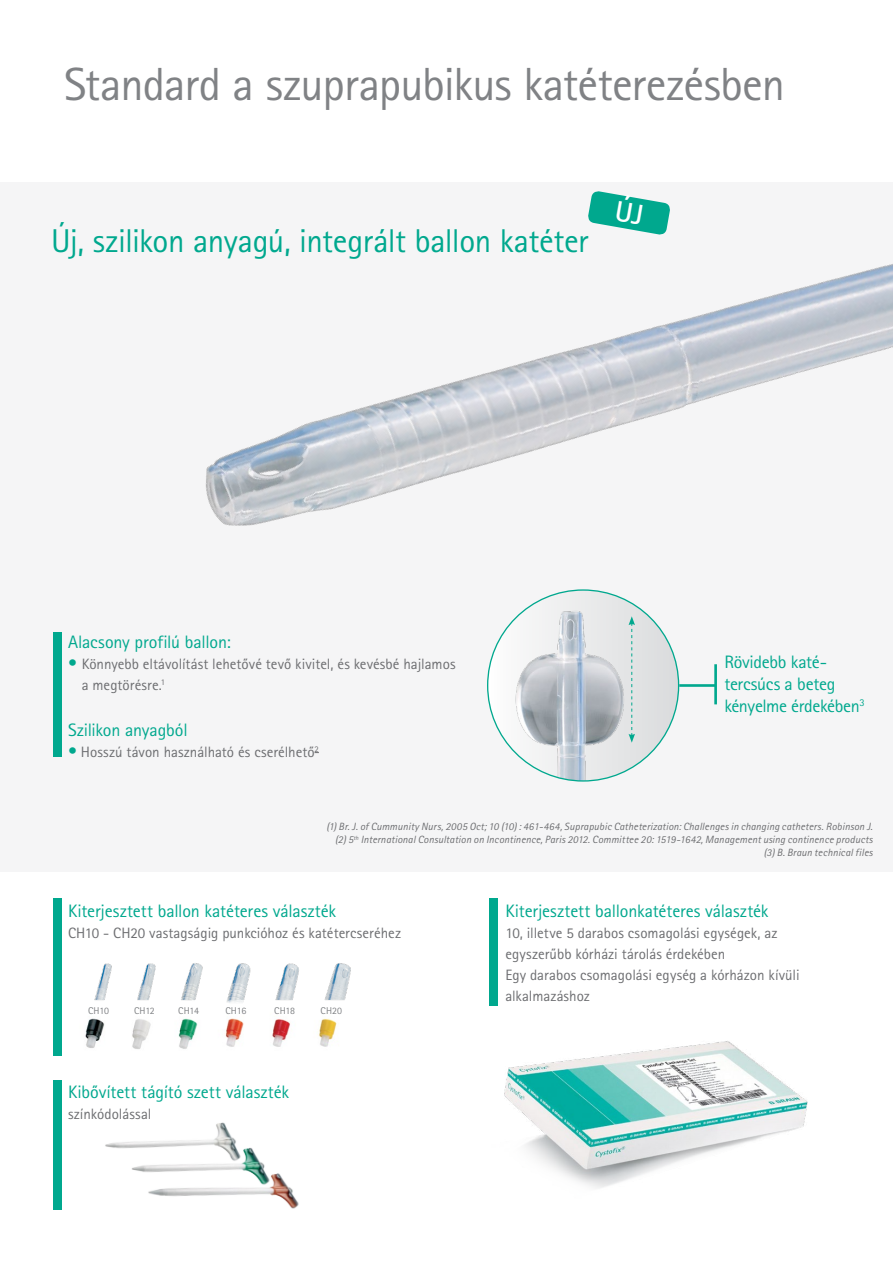
<style>
.page{position:relative;width:893px;height:1263px;background:#fff}
.page>*{position:absolute;margin:0;border:0;box-sizing:border-box;transform-origin:0 0}
.t1{font:46.5px "Rotis Sans Serif Pro";letter-spacing:-.02em;color:#808285}
.t2{font:33px "Rotis Sans Serif Pro";letter-spacing:-.02em;color:#00a88e}
.t3{font:18px/21.6px "Rotis Sans Serif Pro";letter-spacing:-.01em;color:#00a88e}
.t4{font:15px/21px "Rotis Sans Serif Pro";color:#6d6e71}
.t5{font:italic 10.5px/12.6px "Rotis Sans Serif Pro";letter-spacing:.01em;color:#6d6e71;text-align:right}
.t6{font:9.9px "Rotis Sans Serif Pro";letter-spacing:-.02em;color:#808285}
.s1{font-size:18px;color:#00a88e}
</style>
<div class="page">
<img style="left:105px;top:1122px;width:194px;height:87px">
<img style="left:53px;top:263px;width:840px;height:519px">
<div style="left:53px;top:632px;width:9px;height:124px;background:#00a88e"></div>
<div style="left:489px;top:898px;width:9px;height:108px;background:#00a88e"></div>
<div style="left:53px;top:898px;width:9px;height:157px;background:#00a88e"></div>
<img style="left:94px;top:963px;width:257px;height:40px">
<img style="left:85px;top:1018px;width:252px;height:31px">
<img style="left:504px;top:1041px;width:304px;height:147px">
<svg style="left:488px;top:590px;width:191px;height:191px;background:#cfdada"></svg>
<img style="left:488px;top:590px;width:164px;height:191px">
<svg style="left:628px;top:616px;width:7px;height:127px"></svg>
<hr style="left:679px;top:684px;width:37px;height:3px;background:#00a88e">
<hr style="left:714px;top:664px;width:3px;height:40px;background:#00a88e">
<div style="left:53px;top:1080px;width:9px;height:130px;background:#00a88e"></div>
<svg style="left:588px;top:191px;width:82px;height:44px"></svg>
<h1 class="t1" style="left:64px;top:57px;width:722px">Standard a szuprapubikus katéterezésben</h1>
<h2 class="t2" style="left:51px;top:221px;width:539px">Új, szilikon anyagú, integrált ballon katéter</h2>
<p class="t3" style="left:68px;top:631px;width:164px">Alacsony profilú ballon:</p>
<p class="t4" style="left:82px;top:653px;width:375px;text-indent:-14px"><span class="s1">•</span> Könnyebb eltávolítást lehetővé tevő kivitel, és kevésbé hajlamos a megtörésre.<sup>1</sup></p>
<p class="t3" style="left:68px;top:719px;width:121px">Szilikon anyagból</p>
<p class="t4" style="left:68px;top:741px;width:252px"><span class="s1">•</span> Hosszú távon használható és cserélhető<sup>2</sup></p>
<p class="t3" style="left:724px;top:651px;width:142px">Rövidebb katé&shy;tercsúcs a beteg kényelme érdekében<sup>3</sup></p>
<p class="t5" style="left:326px;top:821px;width:548px">(1) Br. J. of Cummunity Nurs, 2005 Oct; 10 (10) : 461-464, Suprapubic Catheterization: Challenges in changing catheters. Robinson J. (2) 5<sup>th</sup> International Consultation on Incontinence, Paris 2012. Committee 20: 1519-1642, Management using continence products (3) B. Braun technical files</p>
<p class="t3" style="left:68px;top:900px;width:270px">Kiterjesztett ballon katéteres választék</p>
<p class="t4" style="left:68px;top:922px;width:335px">CH10 - CH20 vastagságig punkcióhoz és katétercseréhez</p>
<p class="t6" style="left:88px;top:1005px;width:23px">CH10</p>
<p class="t6" style="left:134px;top:1005px;width:22px">CH12</p>
<p class="t6" style="left:178px;top:1005px;width:22px">CH14</p>
<p class="t6" style="left:225px;top:1005px;width:22px">CH16</p>
<p class="t6" style="left:274px;top:1005px;width:22px">CH18</p>
<p class="t6" style="left:321px;top:1005px;width:23px">CH20</p>
<p class="t3" style="left:68px;top:1081px;width:223px">Kibővített tágító szett választék</p>
<p class="t4" style="left:68px;top:1104px;width:85px">színkódolással</p>
<p class="t3" style="left:505px;top:900px;width:265px">Kiterjesztett ballonkatéteres választék</p>
<p class="t4" style="left:505px;top:922px;width:296px">10, illetve 5 darabos csomagolási egységek, az egyszerűbb kórházi tárolás érdekében<br>Egy darabos csomagolási egység a kórházon kívüli alkalmazáshoz</p>
</div>
